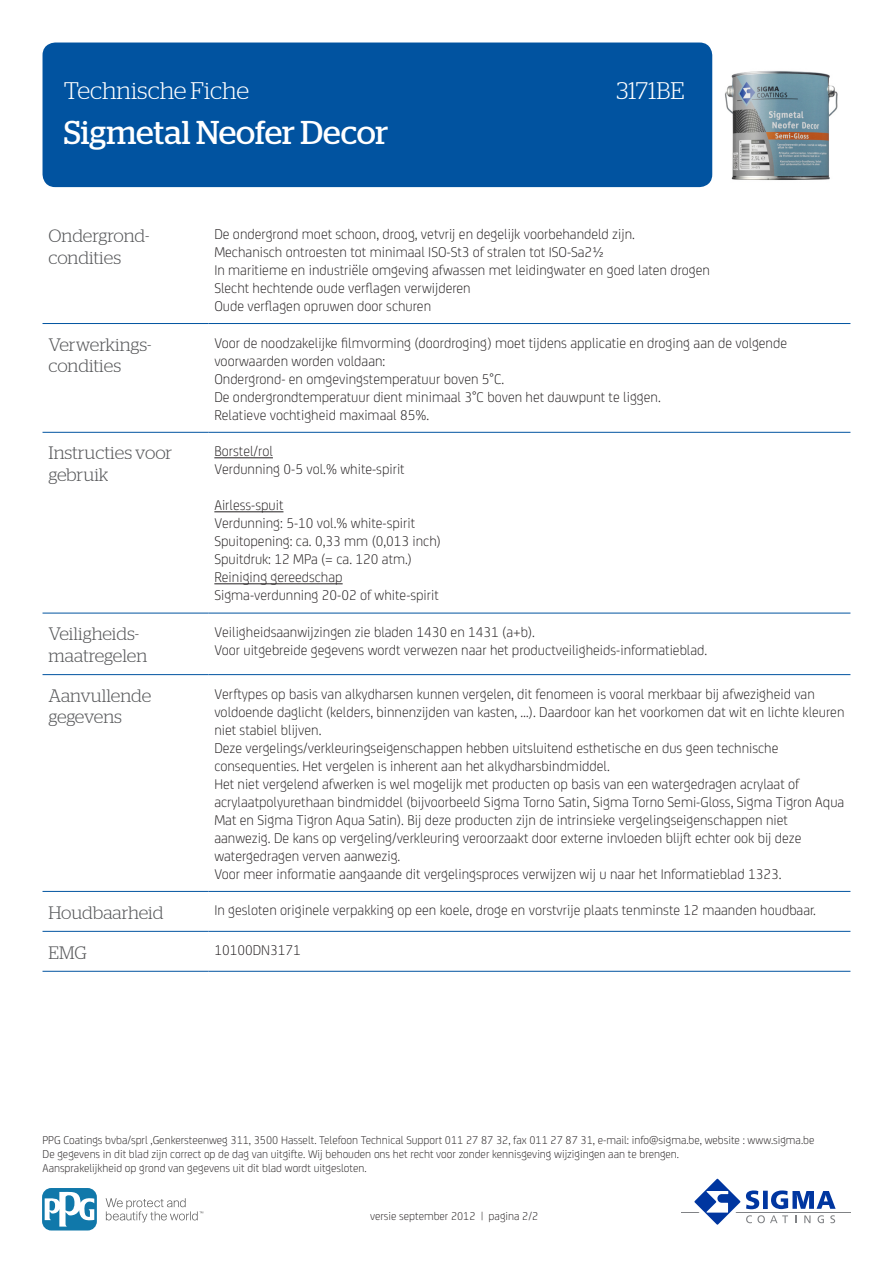
<style>
.page{position:relative;width:893px;height:1263px;background:#fff}
.page>*{position:absolute;margin:0;border:0;box-sizing:border-box;transform-origin:0 0}
.t1{font:33px "Stag";color:#fff}
.t2{font:300 24px "Stag";color:#fff}
.KOP{font:300 18px/21.6px "Stag";letter-spacing:-.005em;color:#57585a}
.BODY{font:300 15px/18px "FS Joey";color:#231f20}
.t3{font:300 12px/14.4px "FS Joey";color:#231f20}
</style>
<div class="page">
<div style="left:43px;top:43px;width:669px;height:144px;background:#0153a0;border-radius:13px"></div>
<hr style="left:681px;top:1211px;width:169px;height:1px;background:#808285">
<svg style="left:689px;top:1178px;width:147px;height:47px"></svg>
<svg style="left:106px;top:1198px;width:97px;height:24px"></svg>
<svg style="left:43px;top:1188px;width:54px;height:42px"></svg>
<svg style="left:45px;top:1191px;width:49px;height:35px"></svg>
<hr style="left:43px;top:323px;width:165px;height:1px;background:#0153a0">
<hr style="left:208px;top:323px;width:642px;height:1px;background:#0153a0">
<hr style="left:43px;top:432px;width:165px;height:1px;background:#0153a0">
<hr style="left:208px;top:432px;width:642px;height:1px;background:#0153a0">
<hr style="left:43px;top:613px;width:165px;height:1px;background:#0153a0">
<hr style="left:208px;top:613px;width:642px;height:1px;background:#0153a0">
<hr style="left:43px;top:674px;width:165px;height:1px;background:#0153a0">
<hr style="left:208px;top:674px;width:642px;height:1px;background:#0153a0">
<hr style="left:43px;top:891px;width:165px;height:1px;background:#0153a0">
<hr style="left:208px;top:891px;width:642px;height:1px;background:#0153a0">
<hr style="left:43px;top:931px;width:165px;height:1px;background:#0153a0">
<hr style="left:208px;top:931px;width:642px;height:1px;background:#0153a0">
<hr style="left:43px;top:971px;width:165px;height:1px;background:#0153a0">
<hr style="left:208px;top:971px;width:642px;height:1px;background:#0153a0">
<hr style="left:214px;top:457px;width:59px;height:1px;background:#231f20">
<hr style="left:214px;top:511px;width:69px;height:1px;background:#231f20">
<hr style="left:214px;top:583px;width:129px;height:1px;background:#231f20">
<img style="left:725px;top:71px;width:113px;height:109px">
<h2 class="t2" style="left:64px;top:77px;width:187px">Technische Fiche</h2>
<h2 class="t2" style="left:616px;top:77px;width:70px">3171BE</h2>
<h1 class="t1" style="left:64px;top:114px;width:326px">Sigmetal Neofer Decor</h1>
<p class="KOP" style="left:49px;top:225px;width:102px">Ondergrond&shy;condities</p>
<p class="BODY" style="left:214px;top:224px;width:497px">De ondergrond moet schoon, droog, vetvrij en degelijk voorbehandeld zijn.<br>Mechanisch ontroesten tot minimaal ISO-St3 of stralen tot ISO-Sa2½<br>In maritieme en industriële omgeving afwassen met leidingwater en goed laten drogen Slecht hechtende oude verflagen verwijderen<br>Oude verflagen opruwen door schuren</p>
<p class="KOP" style="left:49px;top:333px;width:104px">Verwerkings&shy;condities</p>
<p class="BODY" style="left:214px;top:333px;width:574px">Voor de noodzakelijke filmvorming (doordroging) moet tijdens applicatie en droging aan de volgende voorwaarden worden voldaan:<br>Ondergrond- en omgevingstemperatuur boven 5°C.<br>De ondergrondtemperatuur dient minimaal 3°C boven het dauwpunt te liggen.<br>Relatieve vochtigheid maximaal 85%.</p>
<p class="KOP" style="left:49px;top:442px;width:125px">Instructies voor gebruik</p>
<p class="BODY" style="left:214px;top:441px;width:192px">Borstel/rol<br>Verdunning 0-5 vol.% white-spirit</p>
<p class="BODY" style="left:214px;top:495px;width:228px">Airless-spuit<br>Verdunning: 5-10 vol.% white-spirit<br>Spuitopening: ca. 0,33 mm (0,013 inch)<br>Spuitdruk: 12 MPa (= ca. 120 atm.)</p>
<p class="BODY" style="left:214px;top:567px;width:226px">Reiniging gereedschap<br>Sigma-verdunning 20-02 of white-spirit</p>
<p class="KOP" style="left:49px;top:623px;width:100px">Veiligheids&shy;maatregelen</p>
<p class="BODY" style="left:214px;top:622px;width:494px">Veiligheidsaanwijzingen zie bladen 1430 en 1431 (a+b).<br>Voor uitgebreide gegevens wordt verwezen naar het productveiligheids-informatieblad.</p>
<p class="KOP" style="left:49px;top:684px;width:104px">Aanvullende gegevens</p>
<p class="BODY" style="left:214px;top:684px;width:632px">Verftypes op basis van alkydharsen kunnen vergelen, dit fenomeen is vooral merkbaar bij afwezigheid van voldoende daglicht (kelders, binnenzijden van kasten, …). Daardoor kan het voorkomen dat wit en lichte kleuren niet stabiel blijven.<br>Deze vergelings/verkleuringseigenschappen hebben uitsluitend esthetische en dus geen technische consequenties. Het vergelen is inherent aan het alkydharsbindmiddel.<br>Het niet vergelend afwerken is wel mogelijk met producten op basis van een watergedragen acrylaat of acrylaatpolyurethaan bindmiddel (bijvoorbeeld Sigma Torno Satin, Sigma Torno Semi-Gloss, Sigma Tigron Aqua Mat en Sigma Tigron Aqua Satin). Bij deze producten zijn de intrinsieke vergelingseigenschappen niet aanwezig. De kans op vergeling/verkleuring veroorzaakt door externe invloeden blijft echter ook bij deze watergedragen verven aanwezig.<br>Voor meer informatie aangaande dit vergelingsproces verwijzen wij u naar het Informatieblad 1323.</p>
<p class="KOP" style="left:49px;top:901px;width:116px">Houdbaarheid</p>
<p class="BODY" style="left:214px;top:900px;width:603px">In gesloten originele verpakking op een koele, droge en vorstvrije plaats tenminste 12 maanden houdbaar.</p>
<p class="KOP" style="left:49px;top:941px;width:40px">EMG</p>
<p class="BODY" style="left:214px;top:940px;width:88px">10100DN3171</p>
<p class="t3" style="left:43px;top:1132px;width:773px">PPG Coatings bvba/sprl ,Genkersteenweg 311, 3500 Hasselt. Telefoon Technical Support 011 27 87 32, fax 011 27 87 31, e-mail: info@sigma.be, website : www.sigma.be<br>De gegevens in dit blad zijn correct op de dag van uitgifte. Wij behouden ons het recht voor zonder kennisgeving wijzigingen aan te brengen.<br>Aansprakelijkheid op grond van gegevens uit dit blad wordt uitgesloten.</p>
<p class="t3" style="left:370px;top:1208px;width:170px">versie september 2012 | pagina 2/2</p>
</div>
